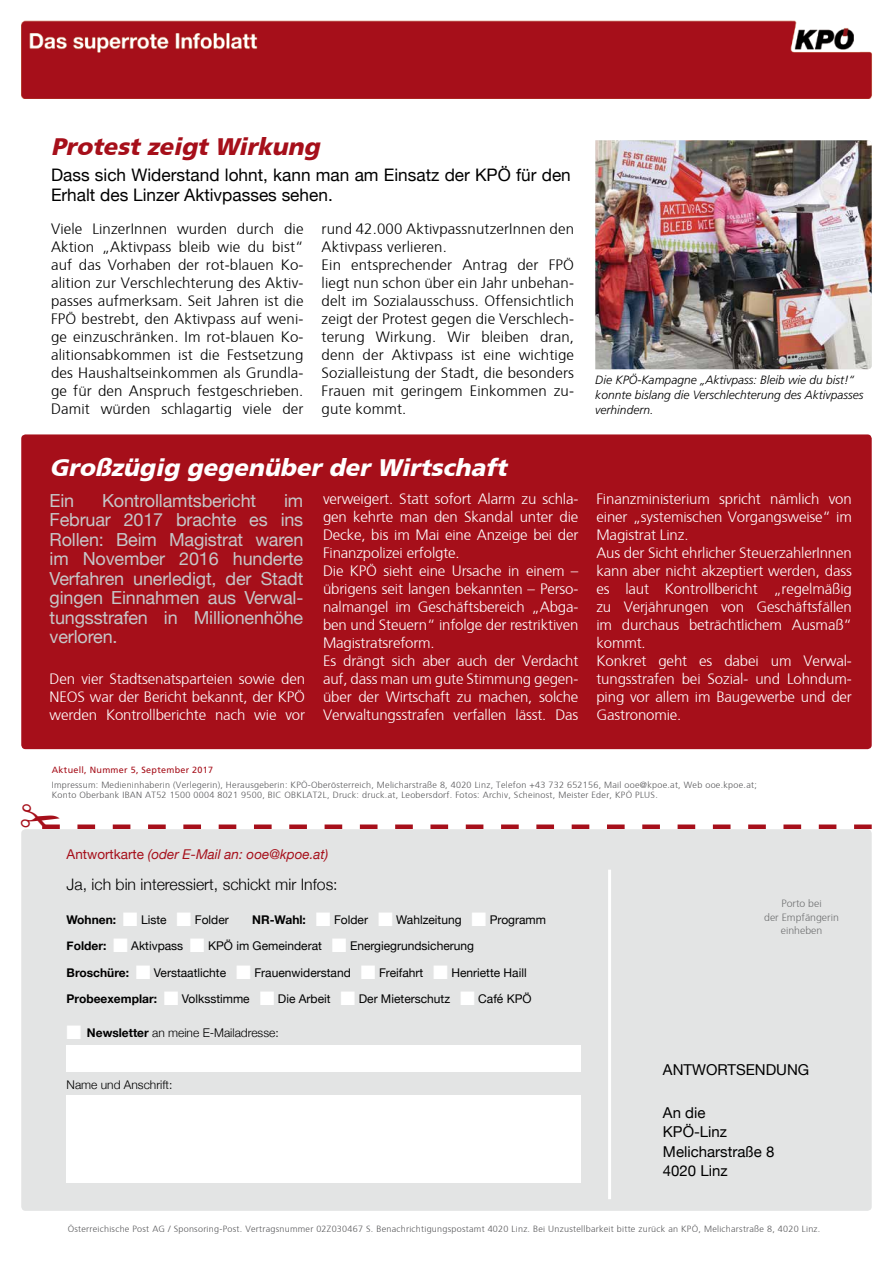
<style>
.page{position:relative;width:893px;height:1263px;background:#fff}
.page>*{position:absolute;margin:0;border:0;box-sizing:border-box;transform-origin:0 0}
.t1{font:italic 900 24px "Frutiger FC";color:#fff}
.t2{font:italic 900 24px "Frutiger FC";letter-spacing:-.005em;color:#a60f1a}
.t3{font:18px/19.5px "Helvetica Neue";letter-spacing:-.01em;color:#c6c7c8;text-align:justify}
.t4{font:17.25px/19.5px "Helvetica Neue";color:#000}
.t5{font:300 15.9px "Helvetica Neue";color:#000}
.t6{font:300 15px/18px "Frutiger";letter-spacing:-.01em;color:#fff}
.t7{font:300 15px/18px "Frutiger";letter-spacing:.01em;color:#000;text-align:justify}
.t8{font:15px/19.2px "Helvetica Neue";color:#000}
.t9{font:italic 13.5px "Helvetica Neue";color:#a60f1a}
.t10{font:12px "Helvetica Neue";color:#000}
.t11{font:italic 300 12px/15px "Frutiger LT Std";color:#000}
.t12{font:300 12px "Helvetica Neue";color:#000}
.t13{font:300 10.5px/13.5px "Frutiger";color:#707172;text-align:center}
.t14{font:300 9px/10.5px "Frutiger";letter-spacing:.03em;color:#58585a}
.t15{font:9px "Frutiger LT Std";letter-spacing:.03em;color:#a60f1a}
.s1{font-style:normal}
.s2{font-weight:700}
.s3{color:#fff}
</style>
<div class="page">
<img style="left:21px;top:20px;width:851px;height:78px">
<div style="left:21px;top:434px;width:851px;height:315px;background:#a60f1a;border-radius:4px"></div>
<div style="left:21px;top:829px;width:851px;height:382px;background:#e3e4e4;border-radius:4px"></div>
<hr style="left:608px;top:870px;width:3px;height:329px;background:#fff">
<div style="left:67px;top:1045px;width:514px;height:26px;background:#fff"></div>
<div style="left:67px;top:1095px;width:514px;height:87px;background:#fff"></div>
<img style="left:595px;top:140px;width:277px;height:229px">
<svg style="left:42px;top:824px;width:830px;height:5px"></svg>
<h1 class="t2" style="left:51px;top:132px;width:270px">Protest zeigt Wirkung</h1>
<p class="t4" style="left:51px;top:167px;width:521px">Dass sich Widerstand lohnt, kann man am Einsatz der KPÖ für den<br>Erhalt des Linzer Aktivpasses sehen.</p>
<p class="t7" style="left:51px;top:219px;width:254px">Viele LinzerInnen wurden durch die Aktion „Aktivpass bleib wie du bist“ auf das Vorhaben der rot-blauen Ko&shy;alition zur Verschlechterung des Aktiv&shy;passes aufmerksam. Seit Jahren ist die FPÖ bestrebt, den Aktivpass auf weni&shy;ge einzuschränken. Im rot-blauen Ko&shy;alitionsabkommen ist die Festsetzung des Haushaltseinkommen als Grundla&shy;ge für den Anspruch festgeschrieben.<br>Damit würden schlagartig viele der</p>
<p class="t7" style="left:322px;top:219px;width:254px;text-align:left">rund 42.000 AktivpassnutzerInnen den Aktivpass verlieren.<br>Ein entsprechender Antrag der FPÖ liegt nun schon über ein Jahr unbehan&shy;delt im Sozialausschuss. Offensichtlich zeigt der Protest gegen die Verschlech&shy;terung Wirkung. Wir bleiben dran, denn der Aktivpass ist eine wichtige Sozialleistung der Stadt, die besonders Frauen mit geringem Einkommen zu&shy;gute kommt.</p>
<p class="t11" style="left:595px;top:372px;width:270px">Die KPÖ-Kampagne „Aktivpass: Bleib wie du bist!“ konnte bislang die Verschlechterung des Aktivpasses verhindern.</p>
<h1 class="t1" style="left:50px;top:453px;width:458px">Großzügig gegenüber der Wirtschaft</h1>
<p class="t3" style="left:50px;top:492px;width:26px">Ein</p>
<p class="t3" style="left:102px;top:492px;width:156px">Kontrollamtsbericht</p>
<p class="t6" style="left:323px;top:489px;width:257px">verweigert. Statt sofort Alarm zu schla&shy;gen kehrte man den Skandal unter die Decke, bis im Mai eine Anzeige bei der Finanzpolizei erfolgte.<br>Die KPÖ sieht eine Ursache in einem – übrigens seit langen bekannten – Perso&shy;nalmangel im Geschäftsbereich „Abga&shy;ben und Steuern“ infolge der restriktiven Magistratsreform.<br>Es drängt sich aber auch der Verdacht auf, dass man um gute Stimmung gegen&shy;über der Wirtschaft zu machen, solche Verwaltungsstrafen verfallen lässt. Das</p>
<p class="t6" style="left:596px;top:489px;width:257px">Finanzministerium spricht nämlich von einer „systemischen Vorgangsweise“ im<br>Magistrat Linz.<br>Aus der Sicht ehrlicher SteuerzahlerInnen kann aber nicht akzeptiert werden, dass es laut Kontrollbericht „regelmäßig zu Verjährungen von Geschäftsfällen im durchaus beträchtlichem Ausmaß“ kommt.<br>Konkret geht es dabei um Verwal&shy;tungsstrafen bei Sozial- und Lohndum&shy;ping vor allem im Baugewerbe und der<br>Gastronomie.</p>
<p class="t3" style="left:50px;top:492px;width:255px;text-indent:235px">im Februar 2017 brachte es ins Rollen: Beim Magistrat waren im November 2016 hunderte Verfahren unerledigt, der Stadt gingen Einnahmen aus Verwal&shy;tungsstrafen in Millionenhöhe verloren.</p>
<p class="t6" style="left:50px;top:669px;width:257px;text-align:justify">Den vier Stadtsenatsparteien sowie den NEOS war der Bericht bekannt, der KPÖ werden Kontrollberichte nach wie vor</p>
<p class="t15" style="left:52px;top:764px;width:163px">Aktuell, Nummer 5, September 2017</p>
<p class="t14" style="left:52px;top:779px;width:706px">Impressum: Medieninhaberin (Verlegerin), Herausgeberin: KPÖ-Oberösterreich, Melicharstraße 8, 4020 Linz, Telefon +43 732 652156, Mail ooe@kpoe.at, Web ooe.kpoe.at;<br>Konto Oberbank IBAN AT52 1500 0004 8021 9500, BIC OBKLAT2L, Druck: druck.at, Leobersdorf. Fotos: Archiv, Scheinost, Meister Eder, KPÖ PLUS.</p>
<p class="t9" style="left:67px;top:845px;width:263px"><span class="s1">Antwortkarte</span> (oder E-Mail an: ooe@kpoe.at)</p>
<p class="t5" style="left:67px;top:872px;width:273px">Ja, ich bin interessiert, schickt mir Infos:</p>
<p class="t10" style="left:67px;top:911px;width:164px"><span class="s2">Wohnen:</span> <span class="s3">■</span> Liste <span class="s3">■</span> Folder</p>
<p class="t10" style="left:252px;top:911px;width:295px"><span class="s2">NR-Wahl:</span> <span class="s3">■</span> Folder <span class="s3">■</span> Wahlzeitung <span class="s3">■</span> Programm</p>
<p class="t10" style="left:67px;top:937px;width:409px"><span class="s2">Folder:</span> <span class="s3">■</span> Aktivpass <span class="s3">■</span> KPÖ im Gemeinderat <span class="s3">■</span> Energiegrundsicherung</p>
<p class="t10" style="left:67px;top:964px;width:462px"><span class="s2">Broschüre:</span> <span class="s3">■</span> Verstaatlichte <span class="s3">■</span> Frauenwiderstand <span class="s3">■</span> Freifahrt <span class="s3">■</span> Henriette Haill</p>
<p class="t10" style="left:67px;top:990px;width:466px"><span class="s2">Probeexemplar:</span> <span class="s3">■</span> Volksstimme <span class="s3">■</span> Die Arbeit <span class="s3">■</span> Der Mieterschutz <span class="s3">■</span> Café KPÖ</p>
<p class="t12" style="left:67px;top:1023px;width:214px"><span class="s3">■</span> <span class="s2">Newsletter</span> an meine E-Mailadresse:</p>
<p class="t12" style="left:67px;top:1075px;width:107px">Name und Anschrift:</p>
<p class="t13" style="left:764px;top:896px;width:76px">Porto bei<br>der Empfängerin einheben</p>
<p class="t8" style="left:663px;top:1061px;width:148px">ANTWORTSENDUNG</p>
<p class="t8" style="left:663px;top:1104px;width:113px">An die<br>KPÖ-Linz<br>Melicharstraße 8<br>4020 Linz</p>
<p class="t14" style="left:68px;top:1222px;width:754px">Österreichische Post AG / Sponsoring-Post. Vertragsnummer 02Z030467 S. Benachrichtigungspostamt 4020 Linz. Bei Unzustellbarkeit bitte zurück an KPÖ, Melicharstraße 8, 4020 Linz.</p>
</div>
